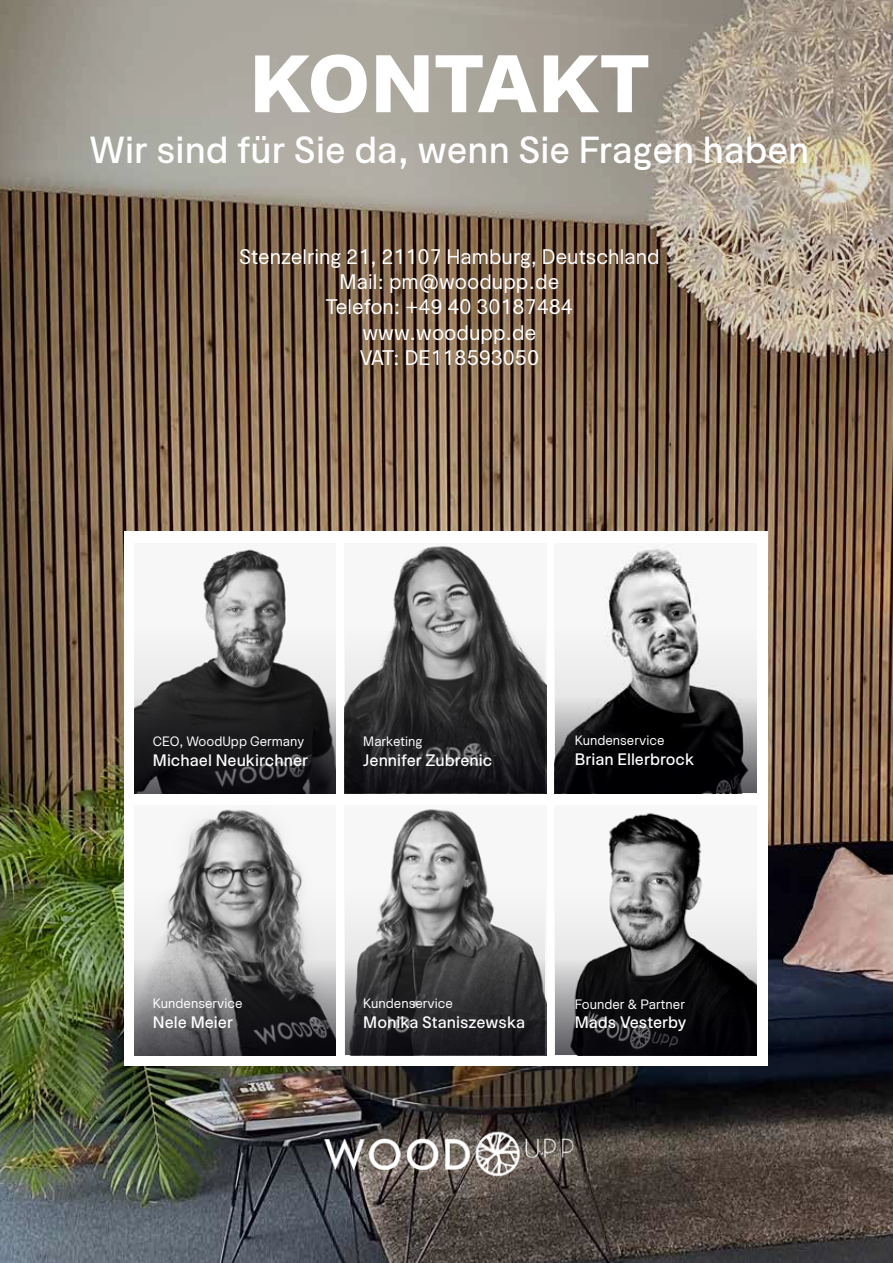
<style>
.page{position:relative;width:893px;height:1263px;background:#fff}
.page>*{position:absolute;margin:0;border:0;box-sizing:border-box;transform-origin:0 0}
.t1{font:900 82.5px "Okomito";color:#fff}
.t2{font:500 37.5px "Okomito";color:#fff}
.t3{font:21px/25.2px "Okomito";color:#fff;text-align:center}
.t4{font:500 16.5px "Okomito";color:#fff}
.t5{font:13.5px "Okomito";color:#fff}
</style>
<div class="page">
<img style="left:0;top:0;width:893px;height:1263px">
<img style="left:303px;top:1100px;width:288px;height:105px">
<div style="left:124px;top:531px;width:643px;height:273px;background:#f7f7f7"></div>
<div style="left:124px;top:793px;width:643px;height:273px;background:#fff"></div>
<img style="left:202px;top:549px;width:84px;height:46px">
<img style="left:179px;top:808px;width:116px;height:49px">
<img style="left:394px;top:545px;width:152px;height:248px">
<img style="left:392px;top:809px;width:154px;height:246px">
<img style="left:604px;top:543px;width:87px;height:52px">
<img style="left:608px;top:812px;width:94px;height:45px">
<svg style="left:134px;top:595px;width:202px;height:198px"></svg>
<svg style="left:134px;top:857px;width:202px;height:198px;background:#828283"></svg>
<svg style="left:345px;top:595px;width:200px;height:198px"></svg>
<svg style="left:345px;top:857px;width:200px;height:198px"></svg>
<svg style="left:555px;top:595px;width:201px;height:198px"></svg>
<svg style="left:555px;top:857px;width:201px;height:198px"></svg>
<h1 class="t1" style="left:249px;top:21px;width:402px">KONTAKT</h1>
<h2 class="t2" style="left:90px;top:123px;width:721px">Wir sind für Sie da, wenn Sie Fragen haben</h2>
<p class="t3" style="left:239px;top:243px;width:422px">Stenzelring 21, 21107 Hamburg, Deutschland<br>Mail: pm@woodupp.de<br>Telefon: +49 40 30187484 www.woodupp.de<br>VAT: DE118593050</p>
<p class="t5" style="left:153px;top:731px;width:153px">CEO, WoodUpp Germany</p>
<p class="t4" style="left:153px;top:748px;width:157px">Michael Neukirchner</p>
<p class="t5" style="left:363px;top:731px;width:61px">Marketing</p>
<p class="t4" style="left:363px;top:748px;width:130px">Jennifer Zubrenic</p>
<p class="t5" style="left:575px;top:731px;width:91px">Kundenservice</p>
<p class="t4" style="left:575px;top:747px;width:121px">Brian Ellerbrock</p>
<p class="t5" style="left:153px;top:993px;width:91px">Kundenservice</p>
<p class="t4" style="left:153px;top:1009px;width:82px">Nele Meier</p>
<p class="t5" style="left:363px;top:993px;width:91px">Kundenservice</p>
<p class="t4" style="left:363px;top:1009px;width:163px">Monika Staniszewska</p>
<p class="t5" style="left:575px;top:994px;width:112px">Founder &amp; Partner</p>
<p class="t4" style="left:575px;top:1010px;width:113px">Mads Vesterby</p>
</div>
